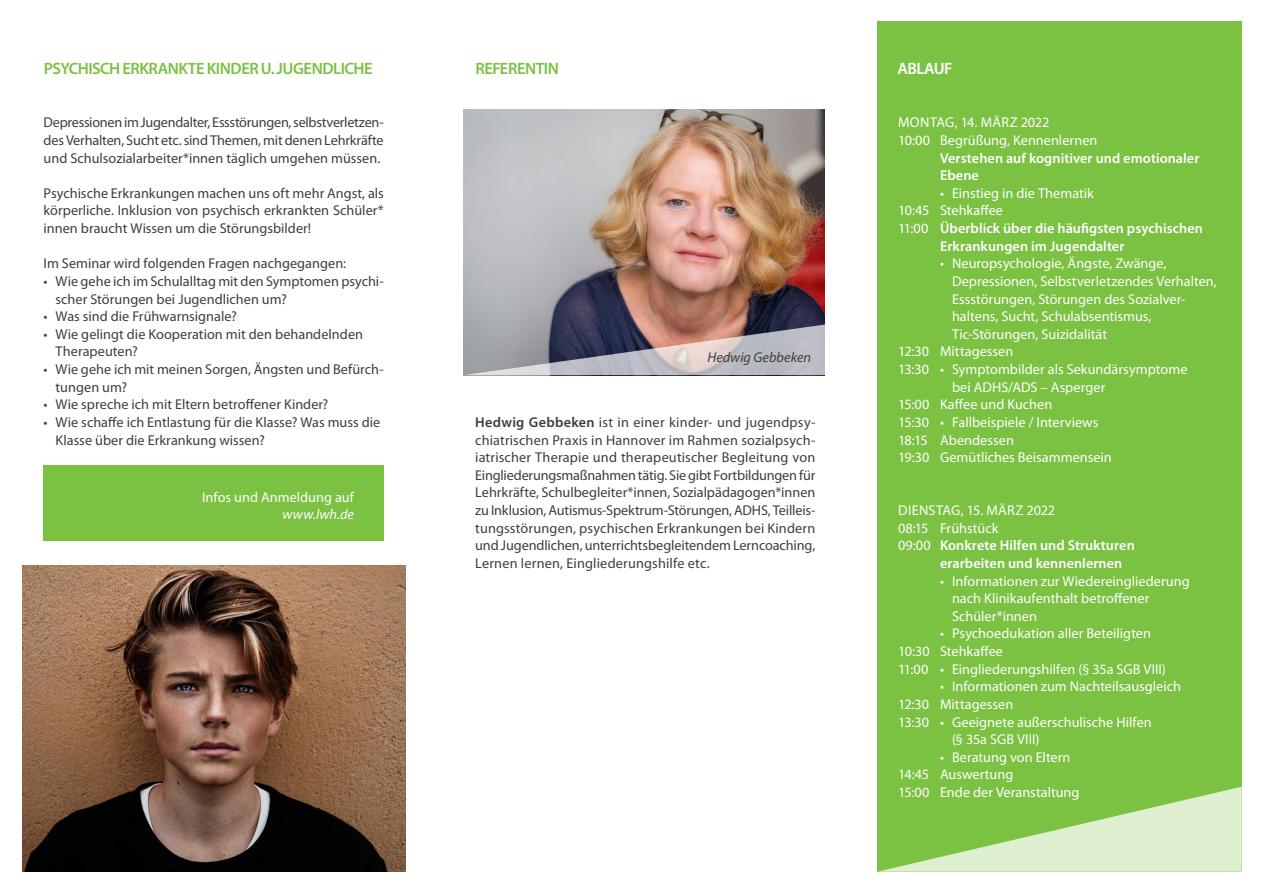
<style>
.page{position:relative;width:1263px;height:893px;background:#fff}
.page>*{position:absolute;margin:0;border:0;box-sizing:border-box;transform-origin:0 0}
.Seitenüberschrift{font:600 16.5px "Myriad Pro";letter-spacing:-.03em;color:#7bc142}
.t1{font:600 16.5px "Myriad Pro";letter-spacing:-.03em;color:#fff}
.t2{font:14.25px/17.7px "Myriad Pro";letter-spacing:.005em;color:#3e3e3f;text-align:justify}
.t3{font:14.25px "Myriad Pro";color:#fff}
.t4{font:600 14.25px "Myriad Pro";letter-spacing:.005em;color:#fff}
.t5{font:italic 14.25px "Myriad Pro";color:#3e3e3f}
.t6{font:italic 14.25px "Myriad Pro";color:#fff}
.s1{font-weight:600}
.s2{font-weight:400}
</style>
<div class="page">
<div style="left:877px;top:21px;width:365px;height:851px;background:#7bc142"></div>
<svg style="left:877px;top:787px;width:365px;height:85px"></svg>
<img style="left:22px;top:566px;width:383px;height:306px">
<div style="left:44px;top:466px;width:340px;height:75px;background:#7bc142"></div>
<img style="left:463px;top:110px;width:362px;height:214px">
<svg style="left:463px;top:324px;width:362px;height:51px;background:#9d979e"></svg>
<p class="Seitenüberschrift" style="left:44px;top:58px;width:330px">PSYCHISCH ERKRANKTE KINDER U. JUGENDLICHE</p>
<p class="t2" style="left:44px;top:113px;width:342px">Depressionen im Jugendalter, Essstörungen, selbstverletzen&shy;des Verhalten, Sucht etc. sind Themen, mit denen Lehrkräfte und Schulsozialarbeiter*innen täglich umgehen müssen.</p>
<p class="t2" style="left:44px;top:184px;width:342px">Psychische Erkrankungen machen uns oft mehr Angst, als körperliche. Inklusion von psychisch erkrankten Schüler* innen braucht Wissen um die Störungsbilder!</p>
<p class="t2" style="left:44px;top:254px;width:304px">Im Seminar wird folgenden Fragen nachgegangen:</p>
<p class="t2" style="left:44px;top:272px;width:342px">• Wie gehe ich im Schulalltag mit den Symptomen psychi-</p>
<p class="t2" style="left:56px;top:290px;width:233px">scher Störungen bei Jugendlichen um?</p>
<p class="t2" style="left:44px;top:307px;width:195px">• Was sind die Frühwarnsignale?</p>
<p class="t2" style="left:44px;top:325px;width:321px">• Wie gelingt die Kooperation mit den behandelnden</p>
<p class="t2" style="left:56px;top:343px;width:84px">Therapeuten?</p>
<p class="t2" style="left:44px;top:360px;width:342px">• Wie gehe ich mit meinen Sorgen, Ängsten und Befürch-</p>
<p class="t2" style="left:56px;top:378px;width:73px">tungen um?</p>
<p class="t2" style="left:44px;top:395px;width:286px">• Wie spreche ich mit Eltern betroffener Kinder?</p>
<p class="t2" style="left:44px;top:413px;width:338px">• Wie schaffe ich Entlastung für die Klasse? Was muss die</p>
<p class="t2" style="left:56px;top:431px;width:211px">Klasse über die Erkrankung wissen?</p>
<p class="t3" style="left:202px;top:488px;width:153px">Infos und Anmeldung auf</p>
<p class="t6" style="left:283px;top:505px;width:73px">www.lwh.de</p>
<p class="Seitenüberschrift" style="left:475px;top:58px;width:85px">REFERENTIN</p>
<p class="t5" style="left:707px;top:349px;width:105px">Hedwig Gebbeken</p>
<p class="t2" style="left:475px;top:413px;width:342px"><span class="s1">Hedwig Gebbeken</span> ist in einer kinder- und jugendpsy&shy;chiatrischen Praxis in Hannover im Rahmen sozialpsych&shy;iatrischer Therapie und therapeutischer Begleitung von Eingliederungsmaßnahmen tätig. Sie gibt Fortbildungen für Lehrkräfte, Schulbegleiter*innen, Sozialpädagogen*innen zu Inklusion, Autismus-Spektrum-Störungen, ADHS, Teilleis&shy;tungsstörungen, psychischen Erkrankungen bei Kindern und Jugendlichen, unterrichtsbegleitendem Lerncoaching, Lernen lernen, Eingliederungshilfe etc.</p>
<p class="t1" style="left:897px;top:58px;width:57px">ABLAUF</p>
<p class="t3" style="left:898px;top:114px;width:153px">MONTAG, 14. MÄRZ 2022</p>
<p class="t3" style="left:898px;top:131px;width:201px">10:00 Begrüßung, Kennenlernen</p>
<p class="t4" style="left:940px;top:149px;width:261px">Verstehen auf kognitiver und emotionaler</p>
<p class="t4" style="left:940px;top:166px;width:40px">Ebene</p>
<p class="t3" style="left:940px;top:184px;width:155px">• Einstieg in die Thematik</p>
<p class="t3" style="left:898px;top:202px;width:107px">10:45 Stehkaffee</p>
<p class="t4" style="left:898px;top:219px;width:306px"><span class="s2">11:00</span> Überblick über die häufigsten psychischen</p>
<p class="t4" style="left:940px;top:237px;width:186px">Erkrankungen im Jugendalter</p>
<p class="t3" style="left:940px;top:255px;width:228px">• Neuropsychologie, Ängste, Zwänge,</p>
<p class="t3" style="left:952px;top:272px;width:266px">Depressionen, Selbstverletzendes Verhalten,</p>
<p class="t3" style="left:952px;top:290px;width:235px">Essstörungen, Störungen des Sozialver-</p>
<p class="t3" style="left:952px;top:308px;width:201px">haltens, Sucht, Schulabsentismus,</p>
<p class="t3" style="left:952px;top:325px;width:157px">Tic-Störungen, Suizidalität</p>
<p class="t3" style="left:898px;top:343px;width:117px">12:30 Mittagessen</p>
<p class="t3" style="left:898px;top:360px;width:291px">13:30 • Symptombilder als Sekundärsymptome</p>
<p class="t3" style="left:952px;top:378px;width:155px">bei ADHS/ADS – Asperger</p>
<p class="t3" style="left:898px;top:396px;width:156px">15:00 Kaffee und Kuchen</p>
<p class="t3" style="left:898px;top:413px;width:202px">15:30 • Fallbeispiele / Interviews</p>
<p class="t3" style="left:898px;top:431px;width:117px">18:15 Abendessen</p>
<p class="t3" style="left:898px;top:449px;width:215px">19:30 Gemütliches Beisammensein</p>
<p class="t3" style="left:898px;top:501px;width:159px">DIENSTAG, 15. MÄRZ 2022</p>
<p class="t3" style="left:898px;top:519px;width:102px">08:15 Frühstück</p>
<p class="t4" style="left:898px;top:536px;width:238px"><span class="s2">09:00</span> Konkrete Hilfen und Strukturen</p>
<p class="t4" style="left:940px;top:554px;width:184px">erarbeiten und kennenlernen</p>
<p class="t3" style="left:940px;top:572px;width:251px">• Informationen zur Wiedereingliederung</p>
<p class="t3" style="left:952px;top:590px;width:199px">nach Klinikaufenthalt betroffener</p>
<p class="t3" style="left:952px;top:607px;width:86px">Schüler*innen</p>
<p class="t3" style="left:940px;top:625px;width:213px">• Psychoedukation aller Beteiligten</p>
<p class="t3" style="left:898px;top:642px;width:107px">10:30 Stehkaffee</p>
<p class="t3" style="left:898px;top:660px;width:269px">11:00 • Eingliederungshilfen (§ 35a SGB VIII)</p>
<p class="t3" style="left:940px;top:678px;width:242px">• Informationen zum Nachteilsausgleich</p>
<p class="t3" style="left:898px;top:695px;width:117px">12:30 Mittagessen</p>
<p class="t3" style="left:898px;top:713px;width:255px">13:30 • Geeignete außerschulische Hilfen</p>
<p class="t3" style="left:952px;top:731px;width:89px">(§ 35a SGB VIII)</p>
<p class="t3" style="left:940px;top:748px;width:132px">• Beratung von Eltern</p>
<p class="t3" style="left:898px;top:766px;width:117px">14:45 Auswertung</p>
<p class="t3" style="left:898px;top:783px;width:183px">15:00 Ende der Veranstaltung</p>
</div>
